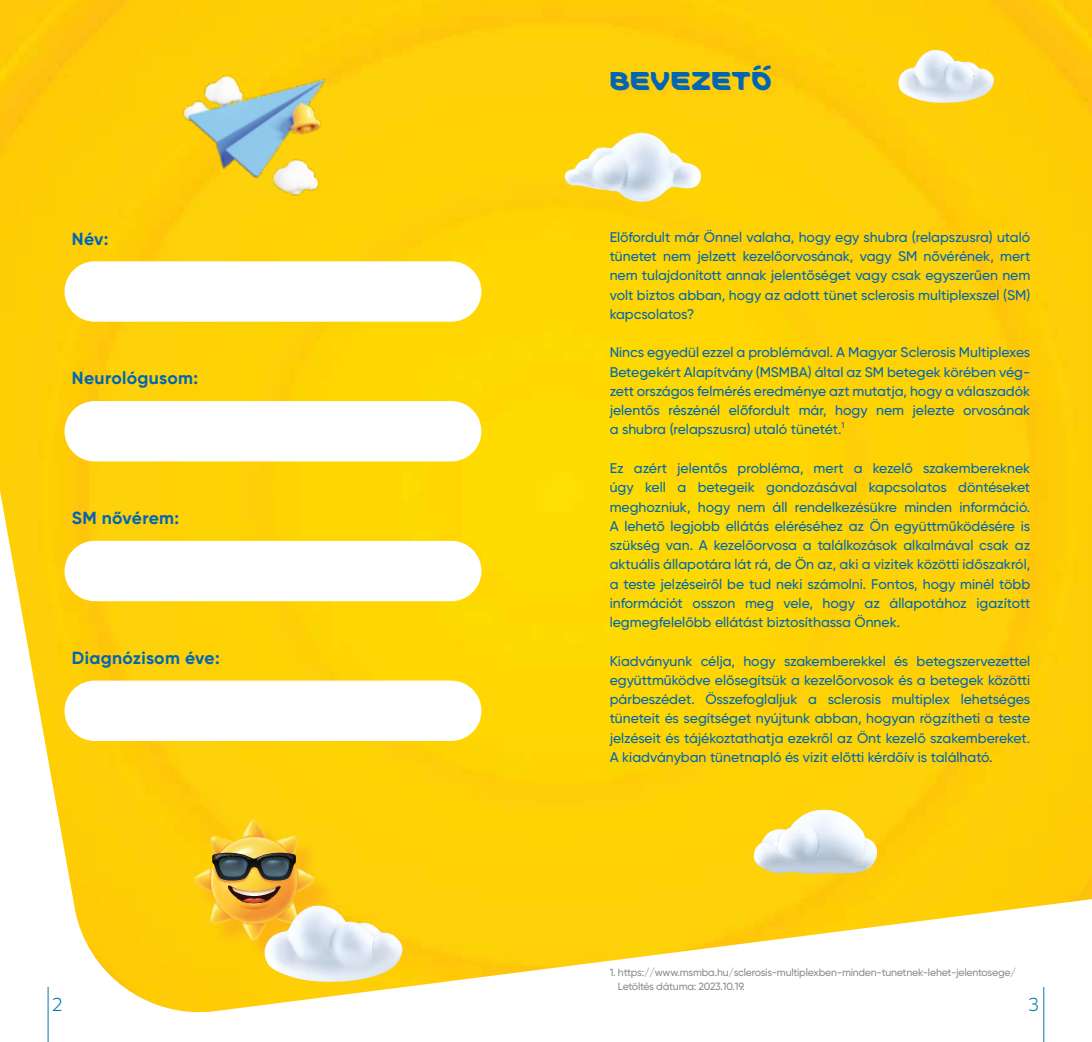
<style>
.page{position:relative;width:1092px;height:1042px;background:#fff}
.page>*{position:absolute;margin:0;border:0;box-sizing:border-box;transform-origin:0 0}
.t1{font:26.25px "Merck HS";letter-spacing:.02em;color:#0066b3}
.t2{font:700 17.5px "Gilroy";letter-spacing:.02em;color:#0066b3}
.t3{font:17.5px "Clan";color:#0077ab}
.t4{font:500 14px/19.2px "Gilroy";color:#0066b3;text-align:justify}
.t5{font:500 10.5px/14px "Gilroy";letter-spacing:-.02em;color:#8a8c8e}
.t6{font:500 8.22px "Gilroy";color:#0066b3}
.s1{color:#25408f}
</style>
<div class="page">
<img style="left:0;top:0;width:1091px;height:1014px">
<img style="left:161px;top:51px;width:226px;height:172px">
<svg style="left:898px;top:50px;width:95px;height:53px"></svg>
<svg style="left:564px;top:133px;width:137px;height:69px"></svg>
<svg style="left:753px;top:809px;width:124px;height:65px"></svg>
<svg style="left:194px;top:819px;width:208px;height:163px;background:#e9c748"></svg>
<hr style="left:48px;top:987px;width:1px;height:55px;background:#0077ab">
<hr style="left:1043px;top:987px;width:1px;height:55px;background:#0077ab">
<div style="left:64px;top:261px;width:417px;height:61px;background:#fff;border-radius:30px"></div>
<div style="left:64px;top:401px;width:417px;height:60px;background:#fff;border-radius:30px"></div>
<div style="left:64px;top:541px;width:417px;height:60px;background:#fff;border-radius:30px"></div>
<div style="left:64px;top:680px;width:417px;height:61px;background:#fff;border-radius:30px"></div>
<div style="left:612px;top:67px;width:166px;height:31px;background:#fcce0a"></div>
<p class="t2" style="left:72px;top:228px;width:38px">Név:</p>
<p class="t2" style="left:72px;top:367px;width:128px">Neurológusom:</p>
<p class="t2" style="left:72px;top:507px;width:109px">SM nővérem:</p>
<p class="t2" style="left:72px;top:647px;width:149px">Diagnózisom éve:</p>
<h1 class="t1" style="left:610px;top:65px;width:163px">BEVEZETŐ</h1>
<p class="t4" style="left:609px;top:227px;width:422px">Előfordult már Önnel valaha, hogy egy shubra (relapszusra) utaló tünetet nem jelzett kezelőorvosának, vagy SM nővérének, mert nem tulajdonított annak jelentőséget vagy csak egyszerűen nem volt biztos abban, hogy az adott tünet sclerosis multiplexszel (SM) kapcsolatos?</p>
<p class="t4" style="left:609px;top:343px;width:422px">Nincs egyedül ezzel a problémával. A Magyar Sclerosis Multiplexes Betegekért Alapítvány (MSMBA) által az SM betegek körében vég&shy;zett országos felmérés eredménye azt mutatja, hogy a válaszadók jelentős részénél előfordult már, hogy nem jelezte orvosának a shubra (relapszusra) utaló tünetét.</p>
<p class="t6" style="left:841px;top:420px;width:4px">1</p>
<p class="t4" style="left:609px;top:458px;width:422px">Ez azért jelentős probléma, mert a kezelő szakembereknek úgy kell a betegeik gondozásával kapcsolatos döntéseket meghozniuk, hogy nem áll rendelkezésükre minden információ.<br>A lehető legjobb ellátás eléréséhez az Ön együttműködésére is szükség van. A kezelőorvosa a találkozások alkalmával csak az aktuális állapotára lát rá, de Ön az, aki a vizitek közötti időszakról, a teste jelzéseiről be tud neki számolni. Fontos, hogy minél több információt osszon meg vele, hogy az állapotához igazított legmegfelelőbb ellátást biztosíthassa Önnek.</p>
<p class="t4" style="left:609px;top:651px;width:422px">Kiadványunk célja, hogy szakemberekkel és betegszervezettel együttműködve elősegítsük a kezelőorvosok és a betegek közötti párbeszédet. Összefoglaljuk a sclerosis multiplex lehetséges tüneteit és segítséget nyújtunk abban, hogyan rögzítheti a teste jelzéseit és tájékoztathatja ezekről az Önt kezelő szakembereket.<br>A kiadványban tünetnapló és vizit előtti kérdőív is található<span class="s1">.</span></p>
<p class="t5" style="left:618px;top:965px;width:399px;text-indent:-8px">1. https://www.msmba.hu/sclerosis-multiplexben-minden-tunetnek-lehet-jelentosege/<br>Letöltés dátuma: 2023.10.19.</p>
<p class="t3" style="left:52px;top:993px;width:13px">2</p>
<p class="t3" style="left:1027px;top:993px;width:13px">3</p>
</div>
